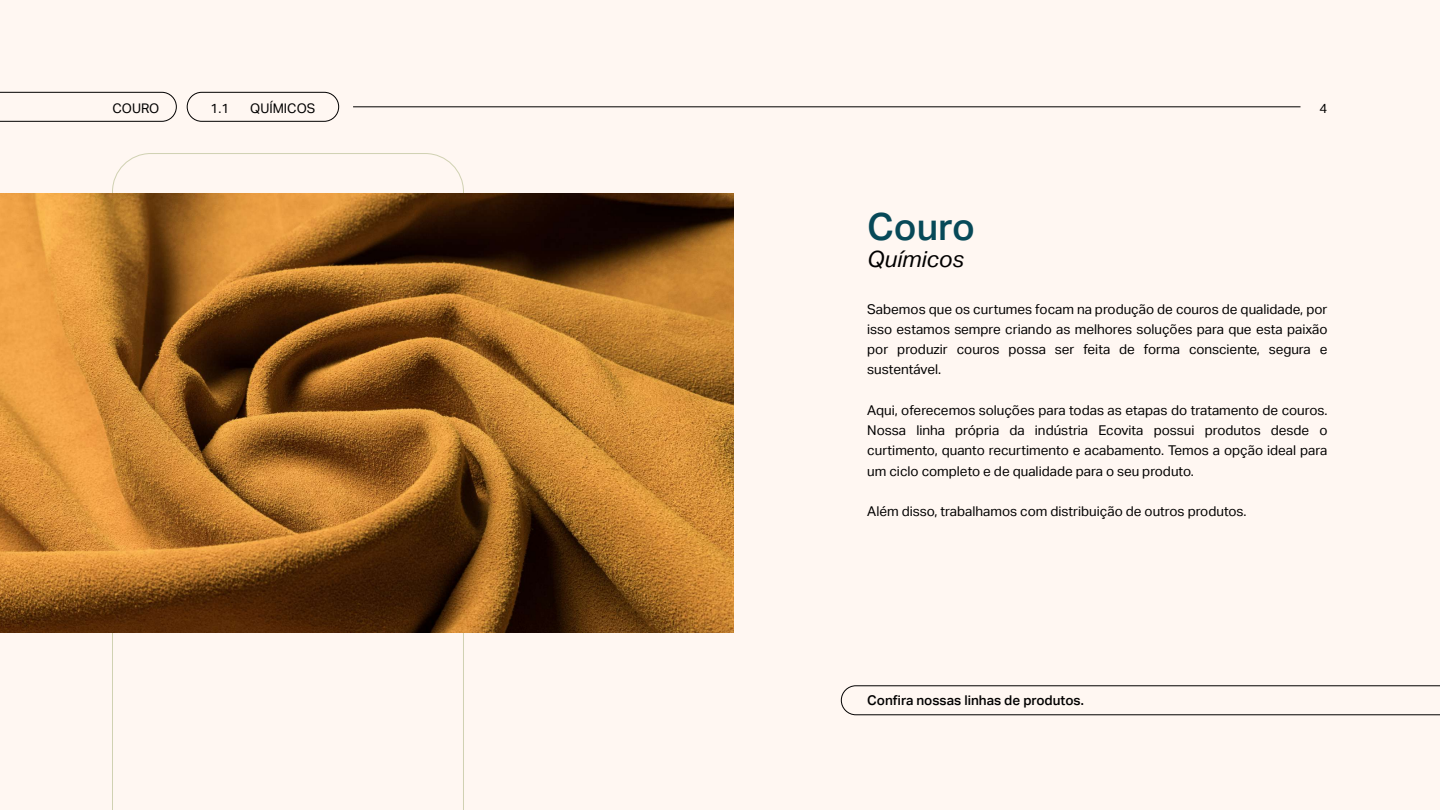
<style>
.page{position:relative;width:1440px;height:810px;background:#fff7f2}
.page>*{position:absolute;margin:0;border:0;box-sizing:border-box;transform-origin:0 0}
.t1{font:500 37.5px "Aktiv Grotesk";color:#074958}
.t2{font:italic 22.5px "Aktiv Grotesk";color:#000}
.t3{font:13.5px/20.2px "Aktiv Grotesk";color:#000;text-align:justify}
.t4{font:500 13.5px "Aktiv Grotesk";color:#000}
.t5{font:13.27px "Aktiv Grotesk";color:#000}
</style>
<div class="page">
<svg style="left:112px;top:153px;width:352px;height:657px"></svg>
<hr style="left:353px;top:106px;width:948px;height:1px;background:#000">
<svg style="left:0;top:92px;width:177px;height:30px"></svg>
<svg style="left:841px;top:685px;width:599px;height:31px"></svg>
<div style="left:187px;top:92px;width:152px;height:30px;border:1px solid #000;border-radius:15px"></div>
<img style="left:0;top:194px;width:734px;height:438px">
<p class="t5" style="left:112px;top:100px;width:48px">COURO</p>
<p class="t5" style="left:211px;top:100px;width:20px">1.1</p>
<p class="t5" style="left:250px;top:100px;width:67px">QUÍMICOS</p>
<p class="t5" style="left:1320px;top:100px;width:9px">4</p>
<h1 class="t1" style="left:867px;top:205px;width:109px">Couro</h1>
<h2 class="t2" style="left:867px;top:246px;width:98px">Químicos</h2>
<p class="t3" style="left:867px;top:299px;width:462px">Sabemos que os curtumes focam na produção de couros de qualidade, por isso estamos sempre criando as melhores soluções para que esta paixão por produzir couros possa ser feita de forma consciente, segura e sustentável.</p>
<p class="t3" style="left:867px;top:400px;width:462px">Aqui, oferecemos soluções para todas as etapas do tratamento de couros.<br>Nossa linha própria da indústria Ecovita possui produtos desde o curtimento, quanto recurtimento e acabamento. Temos a opção ideal para um ciclo completo e de qualidade para o seu produto.</p>
<p class="t3" style="left:867px;top:501px;width:381px">Além disso, trabalhamos com distribuição de outros produtos.</p>
<p class="t4" style="left:867px;top:692px;width:218px">Confira nossas linhas de produtos.</p>
</div>
